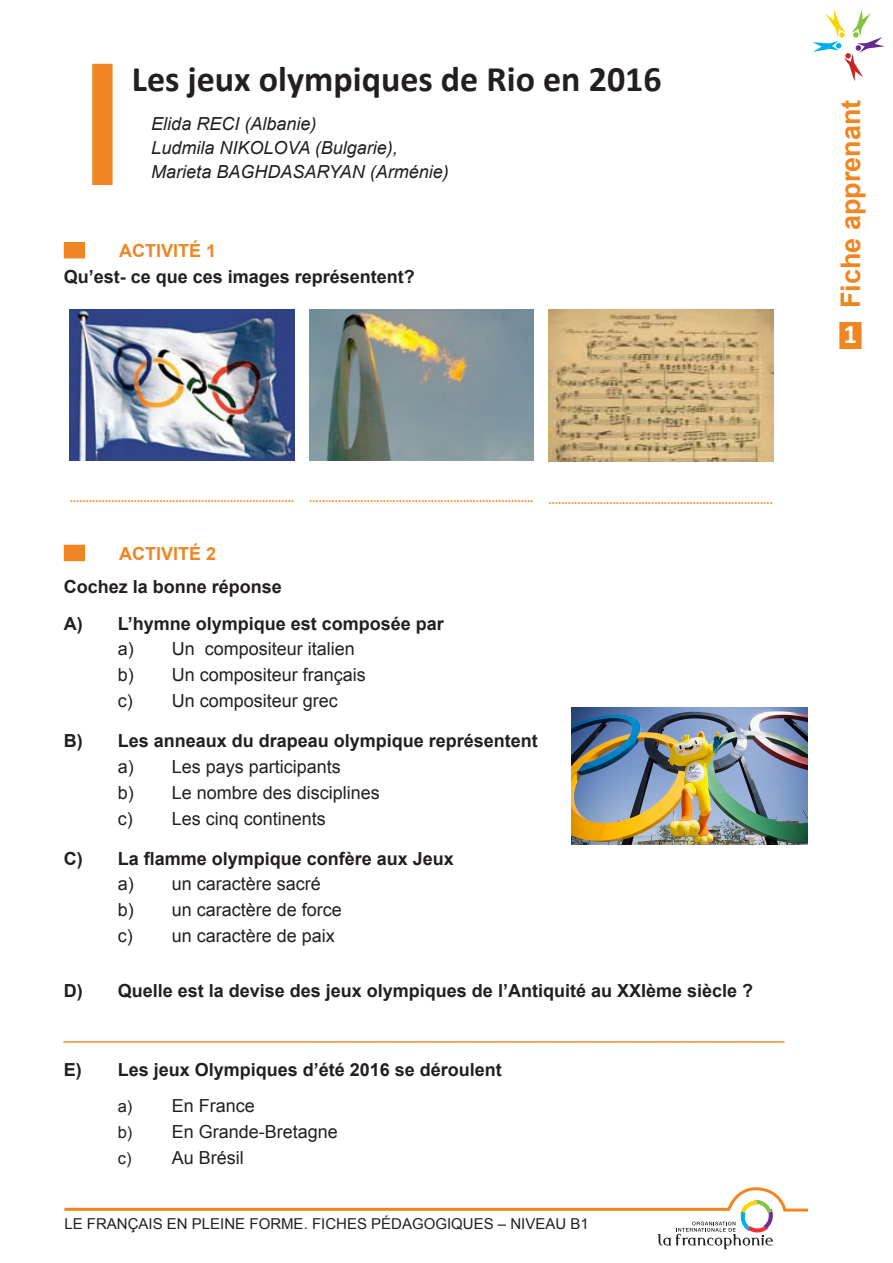
<style>
.page{position:relative;width:893px;height:1263px;background:#fff}
.page>*{position:absolute;margin:0;border:0;box-sizing:border-box;transform-origin:0 0}
.t1{font:700 36px "Calibri";color:#231f20}
.t2{font:700 27px "Arial";color:#ef8621}
.t3{font:700 27px "Calibri";color:#fff}
.montexte{font:700 18px "Arial";color:#231f20}
.bandeseparation{font:18px "Arial";color:#231f20}
.Heading_2{font:700 18px "Arial";color:#231f20}
.author{font:italic 18px "Arial";color:#231f20}
.t4{font:18px "Arial";color:#ef8621}
.montexte-2{font:18px "Arial";color:#231f20}
.List_Paragraph{font:18px "Arial";color:#231f20}
.activite-orange{font:700 18px "Arial";color:#ef8621}
.t5{font:15px "Arial";color:#231f20}
.List_Paragraph-2{font:700 12px "Calibri";color:#ef8621}
.s1{font-size:16.5px}
</style>
<div class="page">
<div style="left:839px;top:322px;width:22px;height:27px;background:#ef8621"></div>
<svg style="left:64px;top:1187px;width:744px;height:62px"></svg>
<svg style="left:812px;top:9px;width:73px;height:72px"></svg>
<div style="left:64px;top:242px;width:21px;height:16px;background:#ef8621"></div>
<div style="left:64px;top:545px;width:21px;height:16px;background:#ef8621"></div>
<img style="left:70px;top:310px;width:224px;height:150px">
<img style="left:309px;top:310px;width:225px;height:150px">
<img style="left:549px;top:310px;width:224px;height:151px">
<div style="left:92px;top:64px;width:21px;height:121px;background:#ef8621;border:2px solid #ef8621"></div>
<img style="left:571px;top:707px;width:237px;height:137px">
<p class="t1" style="left:132px;top:56px;width:531px">Les jeux olympiques de Rio en 2016</p>
<p class="author" style="left:151px;top:112px;width:167px">Elida RECI (Albanie)</p>
<p class="author" style="left:151px;top:136px;width:248px">Ludmila NIKOLOVA (Bulgarie),</p>
<p class="author" style="left:151px;top:160px;width:299px">Marieta BAGHDASARYAN (Arménie)</p>
<p class="activite-orange" style="left:119px;top:239px;width:99px">ACTIVITÉ 1</p>
<p class="montexte" style="left:64px;top:264px;width:353px">Qu’est- ce que ces images représentent?</p>
<h2 class="t2" style="left:833px;top:308px;width:210px;rotate:-90deg">Fiche apprenant</h2>
<p class="t3" style="left:844px;top:317px;width:15px">1</p>
<p class="List_Paragraph-2" style="left:70px;top:490px;width:226px">......................................................................</p>
<p class="List_Paragraph-2" style="left:309px;top:490px;width:226px">......................................................................</p>
<p class="List_Paragraph-2" style="left:549px;top:492px;width:226px">......................................................................</p>
<p class="activite-orange" style="left:119px;top:541px;width:99px">ACTIVITÉ 2</p>
<p class="montexte" style="left:64px;top:575px;width:220px">Cochez la bonne réponse</p>
<p class="montexte" style="left:64px;top:611px;width:382px">A) L’hymne olympique est composée par</p>
<p class="bandeseparation" style="left:118px;top:637px;width:239px">a) Un compositeur italien</p>
<p class="bandeseparation" style="left:118px;top:663px;width:250px">b) Un compositeur français</p>
<p class="bandeseparation" style="left:118px;top:689px;width:222px">c) Un compositeur grec</p>
<p class="Heading_2" style="left:64px;top:729px;width:476px">B) Les anneaux du drapeau olympique représentent</p>
<p class="bandeseparation" style="left:118px;top:755px;width:225px">a) Les pays participants</p>
<p class="bandeseparation" style="left:118px;top:781px;width:264px">b) Le nombre des disciplines</p>
<p class="bandeseparation" style="left:118px;top:806px;width:210px">c) Les cinq continents</p>
<p class="Heading_2" style="left:64px;top:846px;width:392px">C) La flamme olympique confère aux Jeux</p>
<p class="montexte-2" style="left:118px;top:872px;width:205px">a) un caractère sacré</p>
<p class="montexte-2" style="left:118px;top:898px;width:226px">b) un caractère de force</p>
<p class="montexte-2" style="left:118px;top:924px;width:219px">c) un caractère de paix</p>
<p class="montexte" style="left:64px;top:979px;width:691px">D) Quelle est la devise des jeux olympiques de l’Antiquité au XXIème siècle ?</p>
<p class="t4" style="left:64px;top:1021px;width:722px">________________________________________________________________________</p>
<p class="montexte" style="left:64px;top:1057px;width:440px">E) Les jeux Olympiques d’été 2016 se déroulent</p>
<p class="List_Paragraph" style="left:118px;top:1094px;width:139px"><span class="s1">a)</span> En France</p>
<p class="List_Paragraph" style="left:118px;top:1120px;width:222px"><span class="s1">b)</span> En Grande-Bretagne</p>
<p class="List_Paragraph" style="left:118px;top:1146px;width:128px"><span class="s1">c)</span> Au Brésil</p>
<p class="t5" style="left:64px;top:1214px;width:526px">LE FRANÇAIS EN PLEINE FORME. FICHES PÉDAGOGIQUES – NIVEAU B1</p>
</div>
